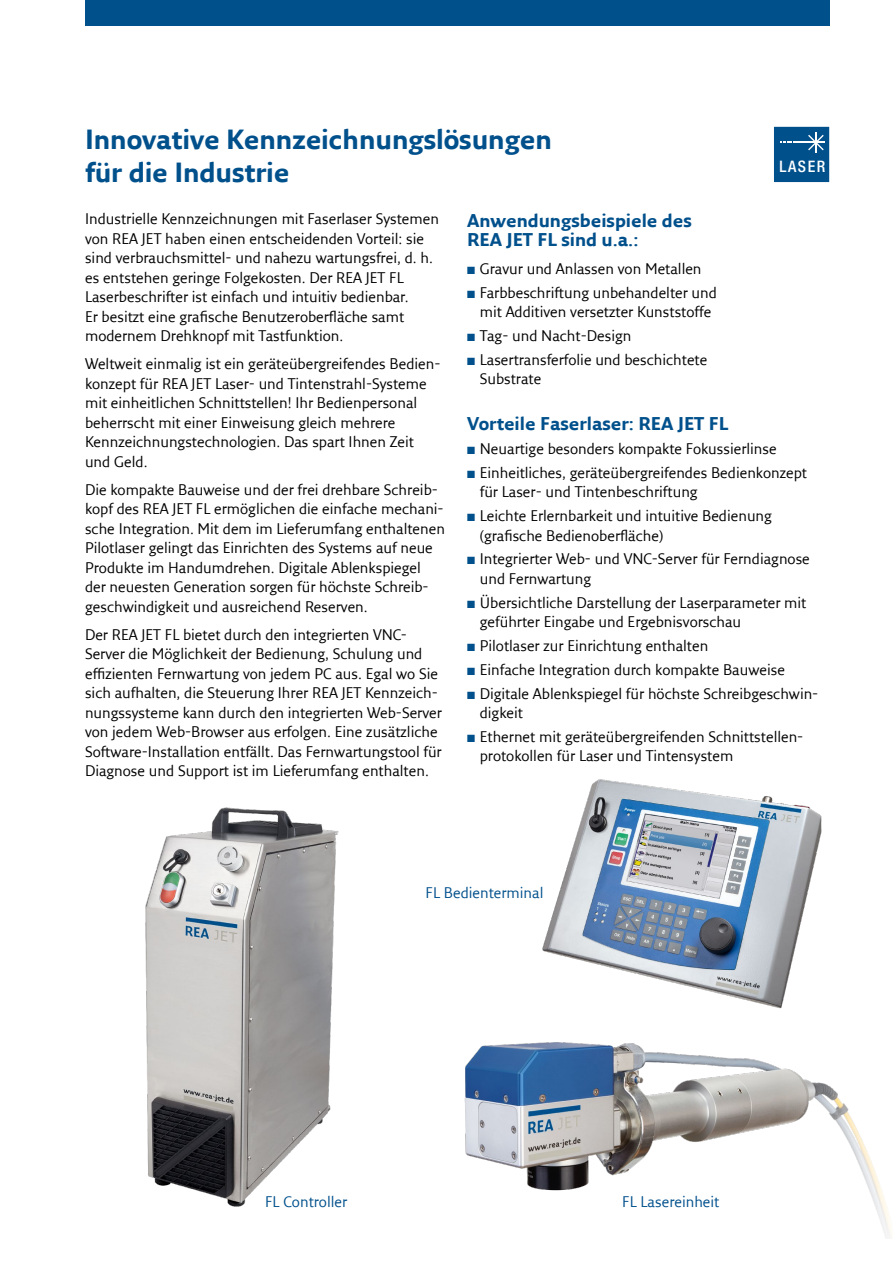
<style>
.page{position:relative;width:893px;height:1263px;background:#fff}
.page>*{position:absolute;margin:0;border:0;box-sizing:border-box;transform-origin:0 0}
.t1{font:700 27px/33px "Fresco Sans LF";letter-spacing:-.005em;color:#00508c}
.t2{font:700 18px/19.5px "Fresco Sans LF";color:#00508c}
.t3{font:500 condensed 15.9px "Helvetica Neue LT Std";letter-spacing:.1em;color:#fff}
.t4{font:15px/19.5px "Fresco Sans LF";color:#000}
.t5{font:15px "Fresco Sans LF";color:#00508c}
.s1{color:#00508c}
</style>
<div class="page">
<div style="left:85px;top:0;width:744px;height:26px;background:#00508c"></div>
<div style="left:775px;top:128px;width:53px;height:53px;background:#00508c"></div>
<hr style="left:793px;top:142px;width:32px;height:1px;background:#fff">
<hr style="left:815px;top:132px;width:2px;height:21px;background:#fff">
<svg style="left:808px;top:135px;width:16px;height:15px"></svg>
<div style="left:774px;top:127px;width:55px;height:55px;border:2px solid #00508c"></div>
<img style="left:145px;top:807px;width:194px;height:400px">
<img style="left:542px;top:779px;width:280px;height:230px">
<img style="left:464px;top:1042px;width:428px;height:196px">
<h1 class="t1" style="left:85px;top:122px;width:469px">Innovative Kennzeichnungslösungen für die Industrie</h1>
<p class="t4" style="left:85px;top:209px;width:355px">Industrielle Kennzeichnungen mit Faserlaser Systemen von REA JET haben einen entscheidenden Vorteil: sie sind verbrauchsmittel- und nahezu wartungsfrei, d. h. es entstehen geringe Folgekosten. Der REA JET FL Laserbeschrifter ist einfach und intuitiv bedienbar.<br>Er besitzt eine grafische Benutzeroberfläche samt modernem Drehknopf mit Tastfunktion.</p>
<p class="t4" style="left:85px;top:354px;width:357px">Weltweit einmalig ist ein geräteübergreifendes Bedien&shy;konzept für REA JET Laser- und Tintenstrahl-Systeme mit einheitlichen Schnittstellen! Ihr Bedienpersonal beherrscht mit einer Einweisung gleich mehrere Kennzeichnungstechnologien. Das spart Ihnen Zeit und Geld.</p>
<p class="t4" style="left:85px;top:479px;width:361px">Die kompakte Bauweise und der frei drehbare Schreib&shy;kopf des REA JET FL ermöglichen die einfache mechani&shy;sche Integration. Mit dem im Lieferumfang enthaltenen Pilotlaser gelingt das Einrichten des Systems auf neue Produkte im Handumdrehen. Digitale Ablenkspiegel der neuesten Generation sorgen für höchste Schreib&shy;geschwindigkeit und ausreichend Reserven.</p>
<p class="t4" style="left:85px;top:624px;width:358px">Der REA JET FL bietet durch den integrierten VNC-Server die Möglichkeit der Bedienung, Schulung und effizienten Fernwartung von jedem PC aus. Egal wo Sie sich aufhalten, die Steuerung Ihrer REA JET Kennzeich&shy;nungssysteme kann durch den integrierten Web-Server von jedem Web-Browser aus erfolgen. Eine zusätzliche Software-Installation entfällt. Das Fernwartungstool für Diagnose und Support ist im Lieferumfang enthalten.</p>
<p class="t3" style="left:779px;top:157px;width:48px">LASER</p>
<p class="t2" style="left:467px;top:210px;width:226px">Anwendungsbeispiele des<br>REA JET FL sind u.a.:</p>
<p class="t4" style="left:467px;top:259px;width:236px"><span class="s1">■</span> Gravur und Anlassen von Metallen</p>
<p class="t4" style="left:467px;top:283px;width:251px;text-align:center"><span class="s1">■</span> Farbbeschriftung unbehandelter und mit Additiven versetzter Kunststoffe</p>
<p class="t4" style="left:467px;top:326px;width:166px"><span class="s1">■</span> Tag- und Nacht-Design</p>
<p class="t4" style="left:480px;top:350px;width:229px;text-indent:-13px"><span class="s1">■</span> Lasertransferfolie und beschichtete<br>Substrate</p>
<p class="t2" style="left:467px;top:414px;width:263px">Vorteile Faserlaser: REA JET FL</p>
<p class="t4" style="left:467px;top:439px;width:311px"><span class="s1">■</span> Neuartige besonders kompakte Fokussierlinse</p>
<p class="t4" style="left:480px;top:463px;width:329px;text-indent:-13px"><span class="s1">■</span> Einheitliches, geräteübergreifendes Bedienkonzept für Laser- und Tintenbeschriftung</p>
<p class="t4" style="left:480px;top:506px;width:294px;text-indent:-13px"><span class="s1">■</span> Leichte Erlernbarkeit und intuitive Bedienung (grafische Bedienoberfläche)</p>
<p class="t4" style="left:480px;top:549px;width:332px;text-indent:-13px"><span class="s1">■</span> Integrierter Web- und VNC-Server für Ferndiagnose und Fernwartung</p>
<p class="t4" style="left:480px;top:592px;width:328px;text-indent:-13px"><span class="s1">■</span> Übersichtliche Darstellung der Laserparameter mit geführter Eingabe und Ergebnisvorschau</p>
<p class="t4" style="left:467px;top:636px;width:243px"><span class="s1">■</span> Pilotlaser zur Einrichtung enthalten</p>
<p class="t4" style="left:467px;top:659px;width:319px"><span class="s1">■</span> Einfache Integration durch kompakte Bauweise</p>
<p class="t4" style="left:480px;top:683px;width:340px;text-indent:-13px"><span class="s1">■</span> Digitale Ablenkspiegel für höchste Schreibgeschwin&shy;digkeit</p>
<p class="t4" style="left:480px;top:726px;width:323px;text-indent:-13px"><span class="s1">■</span> Ethernet mit geräteübergreifenden Schnittstellen&shy;protokollen für Laser und Tintensystem</p>
<p class="t5" style="left:426px;top:883px;width:119px">FL Bedienterminal</p>
<p class="t5" style="left:265px;top:1192px;width:83px">FL Controller</p>
<p class="t5" style="left:622px;top:1192px;width:99px">FL Lasereinheit</p>
</div>
